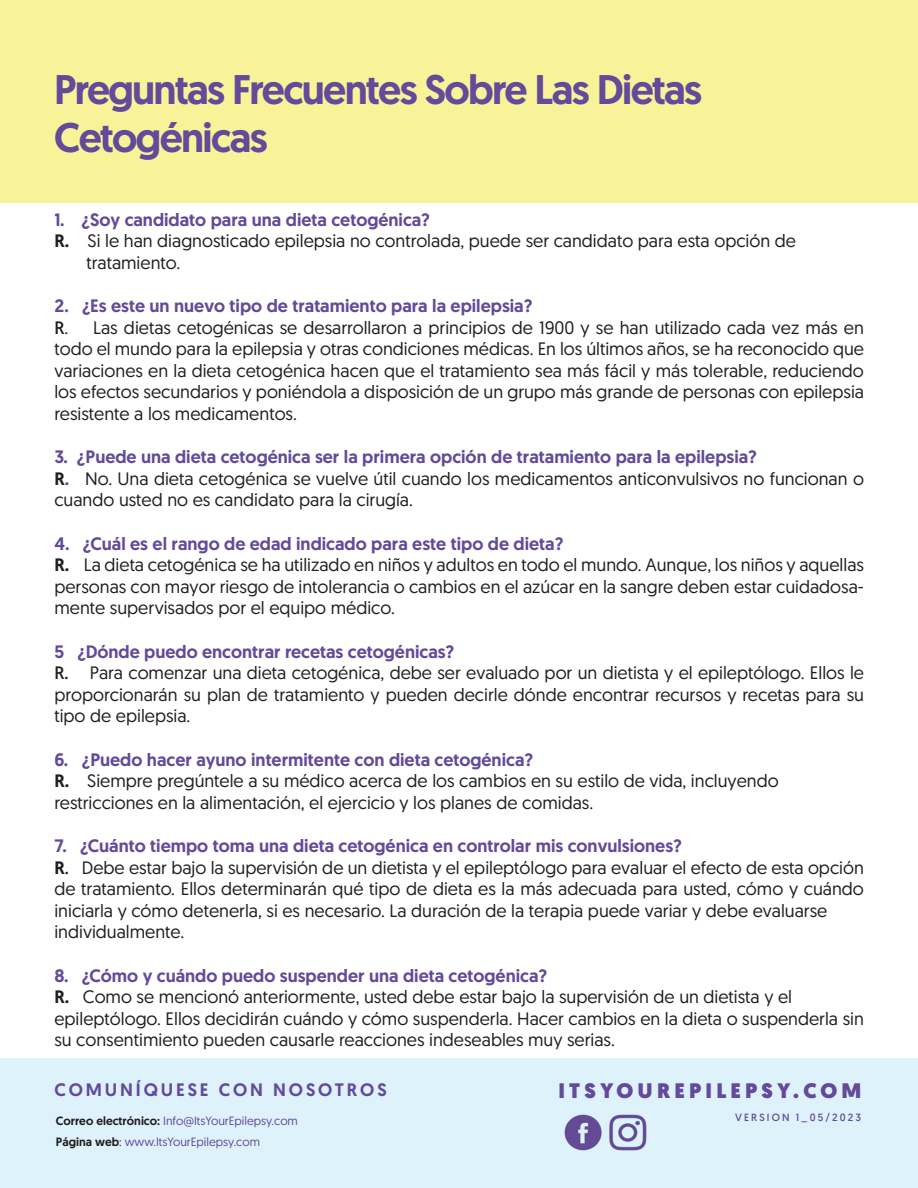
<style>
.page{position:relative;width:918px;height:1188px;background:#fff}
.page>*{position:absolute;margin:0;border:0;box-sizing:border-box;transform-origin:0 0}
.t1{font:500 41.25px/48px "Geomanist";letter-spacing:-.04em;color:#634a9a}
.Page_Title_Header{font:900 21px "Geomanist";letter-spacing:.2em;color:#634a9a}
.t2{font:18px/21.6px "Geomanist";color:#231f20;text-align:justify}
.Title_Heading{font:500 18px "Geomanist";color:#634a9a}
.Title_Heading-2{font:500 18px "Geomanist";letter-spacing:.16em;color:#634a9a}
.Body_Text{font:12px "Geomanist";color:#634a9a}
.Page_Title_Header-2{font:10.5px "Geomanist";letter-spacing:.2em;color:#634a9a}
.s1{font-weight:500}
.s2{font-style:inherit}
.s3{font-weight:500;color:#634a9a}
.s4{font-weight:500;color:#231f20}
.s5{color:#231f20}
</style>
<div class="page">
<div style="left:0;top:0;width:918px;height:202px;background:#f8f399"></div>
<div style="left:0;top:1058px;width:918px;height:130px;background:#def2fc"></div>
<img style="left:564px;top:1114px;width:83px;height:37px">
<p class="t1" style="left:54px;top:65px;width:650px">Preguntas Frecuentes Sobre Las Dietas<br>Cetogénicas</p>
<p class="Title_Heading" style="left:54px;top:207px;width:377px">1. ¿Soy candidato para una dieta cetogénica?</p>
<p class="t2" style="left:54px;top:230px;width:743px"><span class="s1">R.</span> Si le han diagnosticado epilepsia no controlada, puede ser candidato para esta opción de</p>
<p class="t2" style="left:86px;top:251px;width:95px">tratamiento.</p>
<p class="Title_Heading" style="left:54px;top:294px;width:480px">2. ¿Es este un nuevo tipo de tratamiento para la epilepsia?</p>
<p class="t2" style="left:54px;top:316px;width:811px"><span class="s2">R</span>. Las dietas cetogénicas se desarrollaron a principios de 1900 y se han utilizado cada vez más en todo el mundo para la epilepsia y otras condiciones médicas. En los últimos años, se ha reconocido que variaciones en la dieta cetogénica hacen que el tratamiento sea más fácil y más tolerable, reduciendo los efectos secundarios y poniéndola a disposición de un grupo más grande de personas con epilepsia resistente a los medicamentos.</p>
<p class="Title_Heading" style="left:54px;top:445px;width:704px">3. ¿Puede una dieta cetogénica ser la primera opción de tratamiento para la epilepsia?</p>
<p class="t2" style="left:54px;top:467px;width:811px"><span class="s1">R</span><span class="s3">.</span> No. Una dieta cetogénica se vuelve útil cuando los medicamentos anticonvulsivos no funcionan o cuando usted no es candidato para la cirugía.</p>
<p class="Title_Heading" style="left:54px;top:531px;width:510px">4. ¿Cuál es el rango de edad indicado para este tipo de dieta?</p>
<p class="t2" style="left:54px;top:554px;width:811px"><span class="s1">R.</span> La dieta cetogénica se ha utilizado en niños y adultos en todo el mundo. Aunque, los niños y aquellas personas con mayor riesgo de intolerancia o cambios en el azúcar en la sangre deben estar cuidadosa&shy;mente supervisados por el equipo médico.</p>
<p class="Title_Heading" style="left:54px;top:639px;width:401px">5 ¿Dónde puedo encontrar recetas cetogénicas?</p>
<p class="t2" style="left:54px;top:662px;width:811px"><span class="s2">R.</span> Para comenzar una dieta cetogénica, debe ser evaluado por un dietista y el epileptólogo. Ellos le proporcionarán su plan de tratamiento y pueden decirle dónde encontrar recursos y recetas para su tipo de epilepsia.</p>
<p class="Title_Heading" style="left:54px;top:747px;width:480px">6. ¿Puedo hacer ayuno intermitente con dieta cetogénica?</p>
<p class="t2" style="left:54px;top:770px;width:726px"><span class="s1">R.</span> Siempre pregúntele a su médico acerca de los cambios en su estilo de vida, incluyendo</p>
<p class="t2" style="left:54px;top:791px;width:540px">restricciones en la alimentación, el ejercicio y los planes de comidas.</p>
<p class="Title_Heading" style="left:54px;top:834px;width:629px">7. ¿Cuánto tiempo toma una dieta cetogénica en controlar mis convulsiones?</p>
<p class="t2" style="left:54px;top:856px;width:811px"><span class="s1">R</span><span class="s2">.</span> Debe estar bajo la supervisión de un dietista y el epileptólogo para evaluar el efecto de esta opción de tratamiento. Ellos determinarán qué tipo de dieta es la más adecuada para usted, cómo y cuándo iniciarla y cómo detenerla, si es necesario. La duración de la terapia puede variar y debe evaluarse</p>
<p class="t2" style="left:54px;top:921px;width:131px">individualmente.</p>
<p class="Title_Heading" style="left:54px;top:963px;width:494px">8. ¿Cómo y cuándo puedo suspender una dieta cetogénica?</p>
<p class="t2" style="left:54px;top:986px;width:739px"><span class="s1">R.</span> Como se mencionó anteriormente, usted debe estar bajo la supervisión de un dietista y el</p>
<p class="t2" style="left:54px;top:1007px;width:811px">epileptólogo. Ellos decidirán cuándo y cómo suspenderla. Hacer cambios en la dieta o suspenderla sin su consentimiento pueden causarle reacciones indeseables muy serias.</p>
<p class="Title_Heading-2" style="left:54px;top:1077px;width:334px">COMUNÍQUESE CON NOSOTROS</p>
<p class="Page_Title_Header" style="left:558px;top:1077px;width:305px">ITSYOUREPILEPSY.COM</p>
<p class="Body_Text" style="left:56px;top:1113px;width:244px"><span class="s4">Correo electrónico:</span> Info@ItsYourEpilepsy.com</p>
<p class="Body_Text" style="left:56px;top:1134px;width:206px"><span class="s4">Página web</span><span class="s5">:</span> www.ItsYourEpilepsy.com</p>
<p class="Page_Title_Header-2" style="left:735px;top:1111px;width:127px">VERSION 1_05/2023</p>
</div>
